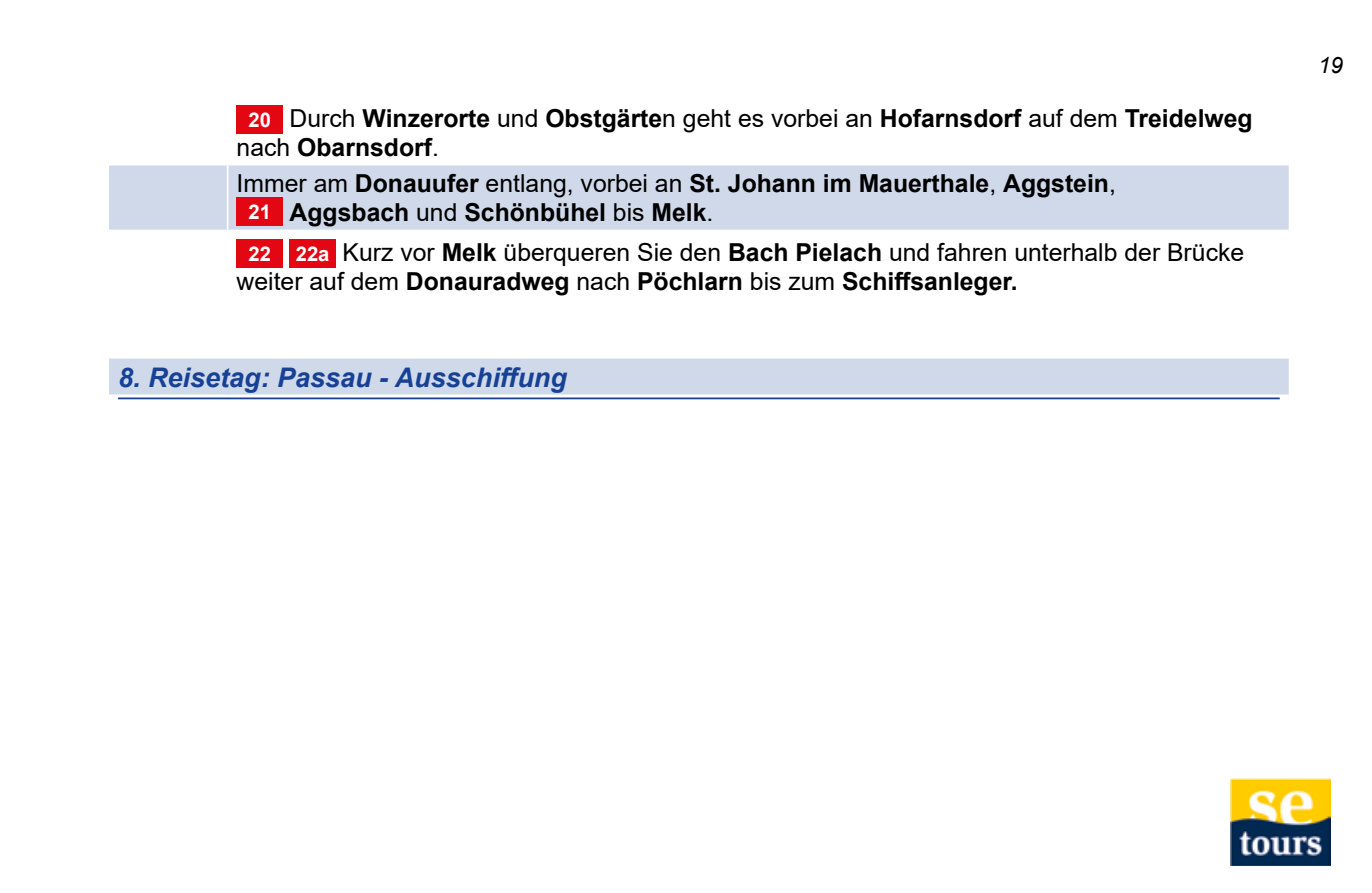
<style>
.page{position:relative;width:1372px;height:893px;background:#fff}
.page>*{position:absolute;margin:0;border:0;box-sizing:border-box;transform-origin:0 0}
.t1{font:italic 700 27px "Arial";color:#164194}
.t2{font:700 24.75px/29.2px "Arial";color:#000}
.t3{font:24.75px/29.2px "Arial";color:#000}
.t4{font:italic 22.5px "Arial";color:#000}
.s1{font-size:20.25px;color:#fff}
.s2{font-weight:400}
.s3{font-weight:700;font-size:20.25px;color:#fff}
.s4{font-weight:700}
</style>
<div class="page">
<img style="left:1230px;top:778px;width:100px;height:88px">
<svg style="left:109px;top:165px;width:1179px;height:229px"></svg>
<hr style="left:227px;top:165px;width:1px;height:65px;background:#fff">
<hr style="left:108px;top:230px;width:120px;height:1px;background:#fff">
<hr style="left:228px;top:230px;width:1061px;height:1px;background:#fff">
<hr style="left:227px;top:231px;width:1px;height:126px;background:#fff">
<hr style="left:108px;top:357px;width:120px;height:2px;background:#fff">
<hr style="left:228px;top:357px;width:1061px;height:2px;background:#fff">
<hr style="left:108px;top:231px;width:2px;height:126px;background:#fff">
<div style="left:237px;top:105px;width:46px;height:29px;background:#e30613"></div>
<div style="left:237px;top:197px;width:46px;height:29px;background:#e30613"></div>
<div style="left:237px;top:239px;width:46px;height:29px;background:#e30613"></div>
<div style="left:289px;top:239px;width:47px;height:29px;background:#e30613"></div>
<hr style="left:118px;top:397px;width:1161px;height:2px;background:#164194">
<p class="t2" style="left:237px;top:104px;width:1017px;text-indent:12px"><span class="s1">20</span> <span class="s2">Durch</span> Winzerorte <span class="s2">und</span> Obstgärte<span class="s2">n geht es vorbei an</span> Hofarnsdorf <span class="s2">auf dem</span> Treidelweg <span class="s2">nach</span> Obarnsdorf<span class="s2">.</span></p>
<p class="t2" style="left:248px;top:169px;width:869px;text-indent:-12px"><span class="s2">Immer am</span> Donauufer <span class="s2">entlang, vorbei an</span> St. Johann im Mauerthale<span class="s2">,</span> Aggstein<span class="s2">,<br></span><span class="s1">21</span> Aggsbach <span class="s2">und</span> Schönbühel <span class="s2">bis</span> Melk<span class="s2">.</span></p>
<p class="t3" style="left:237px;top:238px;width:1009px;text-indent:12px"><span class="s3">22 22a</span> Kurz vor <span class="s4">Melk</span> überqueren Sie den <span class="s4">Bach Pielach</span> und fahren unterhalb der Brücke weiter auf dem <span class="s4">Donauradweg</span> nach <span class="s4">Pöchlarn</span> bis zum <span class="s4">Schiffsanleger.</span></p>
<p class="t1" style="left:118px;top:359px;width:450px">8. Reisetag: Passau - Ausschiffung</p>
<p class="t4" style="left:1317px;top:50px;width:27px">19</p>
</div>
